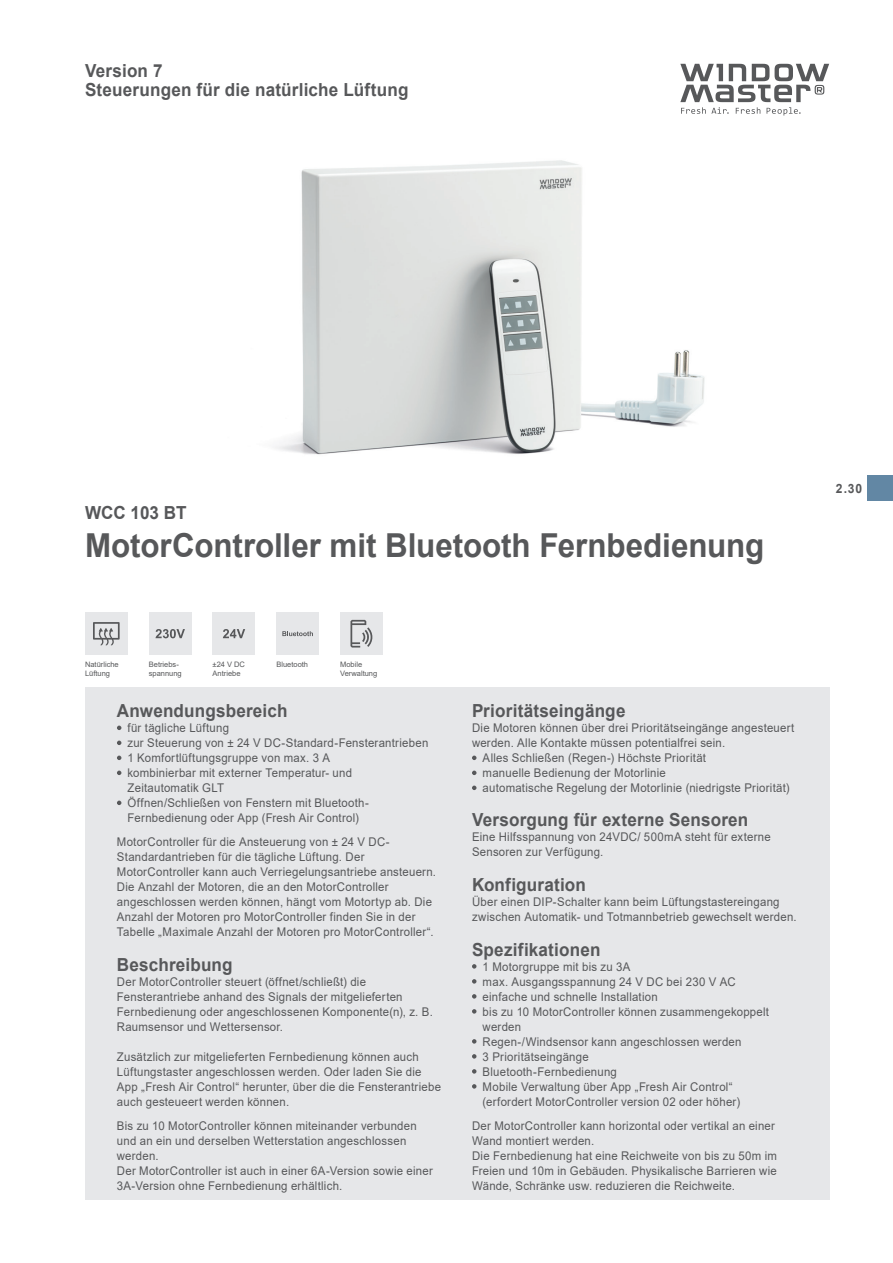
<style>
.page{position:relative;width:893px;height:1263px;background:#fff}
.page>*{position:absolute;margin:0;border:0;box-sizing:border-box;transform-origin:0 0}
.t1{font:700 33px "Arial";letter-spacing:-.005em;color:#57585a;scale:.95 1}
.t2{font:700 18px/18.8px "Arial";letter-spacing:.01em;color:#57585a;scale:.95 1}
.t3{font:700 12.75px "Arial";color:#57585a;scale:.95 1}
.t4{font:12px/15px "Arial";letter-spacing:.02em;color:#57585a;scale:.95 1}
.t5{font:7.5px/9px "Arial";color:#57585a}
</style>
<div class="page">
<svg style="left:680px;top:64px;width:149px;height:52px"></svg>
<div style="left:85px;top:687px;width:744px;height:512px;background:#e6e7e9"></div>
<svg style="left:117px;top:726px;width:4px;height:4px"></svg>
<svg style="left:117px;top:741px;width:4px;height:4px"></svg>
<svg style="left:117px;top:756px;width:4px;height:4px"></svg>
<svg style="left:117px;top:771px;width:4px;height:4px"></svg>
<svg style="left:117px;top:801px;width:4px;height:4px"></svg>
<svg style="left:472px;top:756px;width:4px;height:4px"></svg>
<svg style="left:472px;top:771px;width:4px;height:4px"></svg>
<svg style="left:472px;top:786px;width:4px;height:4px"></svg>
<svg style="left:472px;top:964px;width:4px;height:5px"></svg>
<svg style="left:472px;top:979px;width:4px;height:5px"></svg>
<svg style="left:472px;top:994px;width:4px;height:5px"></svg>
<svg style="left:472px;top:1009px;width:4px;height:5px"></svg>
<svg style="left:472px;top:1039px;width:4px;height:5px"></svg>
<svg style="left:472px;top:1054px;width:4px;height:5px"></svg>
<svg style="left:472px;top:1069px;width:4px;height:5px"></svg>
<svg style="left:472px;top:1084px;width:4px;height:5px"></svg>
<div style="left:85px;top:612px;width:43px;height:43px;background:#e6e7e9"></div>
<svg style="left:93px;top:622px;width:27px;height:23px"></svg>
<div style="left:149px;top:612px;width:42px;height:43px;background:#e6e7e9"></div>
<svg style="left:156px;top:629px;width:29px;height:9px"></svg>
<div style="left:213px;top:612px;width:42px;height:43px;background:#e6e7e9"></div>
<svg style="left:223px;top:629px;width:22px;height:9px"></svg>
<div style="left:276px;top:612px;width:43px;height:43px;background:#e6e7e9"></div>
<svg style="left:282px;top:631px;width:31px;height:5px"></svg>
<div style="left:340px;top:612px;width:43px;height:43px;background:#e6e7e9"></div>
<svg style="left:350px;top:620px;width:23px;height:27px"></svg>
<img style="left:275px;top:160px;width:430px;height:295px">
<div style="left:867px;top:475px;width:26px;height:26px;background:#6287a4"></div>
<h2 class="t2" style="left:85px;top:61px;width:342px">Version 7<br>Steuerungen für die natürliche Lüftung</h2>
<h2 class="t2" style="left:85px;top:504px;width:109px">WCC 103 BT</h2>
<h1 class="t1" style="left:85px;top:522px;width:717px">MotorController mit Bluetooth Fernbedienung</h1>
<p class="t5" style="left:85px;top:660px;width:35px">Natürliche<br>Lüftung</p>
<p class="t5" style="left:149px;top:660px;width:34px">Betriebs&shy;spannung</p>
<p class="t5" style="left:213px;top:660px;width:34px">±24 V DC<br>Antriebe</p>
<p class="t5" style="left:276px;top:660px;width:33px">Bluetooth</p>
<p class="t5" style="left:340px;top:660px;width:39px">Mobile<br>Verwaltung</p>
<h2 class="t2" style="left:117px;top:701px;width:181px">Anwendungsbereich</h2>
<p class="t4" style="left:128px;top:720px;width:318px">für tägliche Lüftung<br>zur Steuerung von ± 24 V DC-Standard-Fensterantrieben 1 Komfortlüftungsgruppe von max. 3 A<br>kombinierbar mit externer Temperatur- und<br>Zeitautomatik GLT<br>Öffnen/Schließen von Fenstern mit Bluetooth-Fernbedienung oder App (Fresh Air Control)</p>
<p class="t4" style="left:117px;top:834px;width:337px">MotorController für die Ansteuerung von ± 24 V DC-Standardantrieben für die tägliche Lüftung. Der MotorController kann auch Verriegelungsantriebe ansteuern.<br>Die Anzahl der Motoren, die an den MotorController angeschlossen werden können, hängt vom Motortyp ab. Die Anzahl der Motoren pro MotorController finden Sie in der Tabelle „Maximale Anzahl der Motoren pro MotorController“.</p>
<h2 class="t2" style="left:117px;top:955px;width:123px">Beschreibung</h2>
<p class="t4" style="left:117px;top:974px;width:334px">Der MotorController steuert (öffnet/schließt) die Fensterantriebe anhand des Signals der mitgelieferten Fernbedienung oder angeschlossenen Komponente(n), z. B.<br>Raumsensor und Wettersensor.</p>
<p class="t4" style="left:117px;top:1049px;width:343px">Zusätzlich zur mitgelieferten Fernbedienung können auch Lüftungstaster angeschlossen werden. Oder laden Sie die App „Fresh Air Control“ herunter, über die die Fensterantriebe auch gesteueert werden können.</p>
<p class="t4" style="left:117px;top:1118px;width:334px">Bis zu 10 MotorController können miteinander verbunden und an ein und derselben Wetterstation angeschlossen werden.<br>Der MotorController ist auch in einer 6A-Version sowie einer 3A-Version ohne Fernbedienung erhältlich.</p>
<h2 class="t2" style="left:472px;top:701px;width:163px">Prioritätseingänge</h2>
<p class="t4" style="left:472px;top:720px;width:341px">Die Motoren können über drei Prioritätseingänge angesteuert</p>
<p class="t4" style="left:472px;top:735px;width:268px">werden. Alle Kontakte müssen potentialfrei sein.</p>
<p class="t4" style="left:483px;top:750px;width:237px">Alles Schließen (Regen-) Höchste Priorität</p>
<p class="t4" style="left:483px;top:765px;width:194px">manuelle Bedienung der Motorlinie</p>
<p class="t4" style="left:483px;top:780px;width:325px">automatische Regelung der Motorlinie (niedrigste Priorität)</p>
<h2 class="t2" style="left:472px;top:811px;width:292px">Versorgung für externe Sensoren</h2>
<p class="t4" style="left:472px;top:830px;width:316px">Eine Hilfsspannung von 24VDC/ 500mA steht für externe<br>Sensoren zur Verfügung.</p>
<h2 class="t2" style="left:472px;top:875px;width:121px">Konfiguration</h2>
<p class="t4" style="left:472px;top:894px;width:343px">Über einen DIP-Schalter kann beim Lüftungstastereingang zwischen Automatik- und Totmannbetrieb gewechselt werden.</p>
<h2 class="t2" style="left:472px;top:940px;width:137px">Spezifikationen</h2>
<p class="t4" style="left:483px;top:959px;width:303px">1 Motorgruppe mit bis zu 3A<br>max. Ausgangsspannung 24 V DC bei 230 V AC einfache und schnelle Installation<br>bis zu 10 MotorController können zusammengekoppelt werden<br>Regen-/Windsensor kann angeschlossen werden<br>3 Prioritätseingänge<br>Bluetooth-Fernbedienung<br>Mobile Verwaltung über App „Fresh Air Control“ (erfordert MotorController version 02 oder höher)</p>
<p class="t4" style="left:472px;top:1118px;width:323px">Der MotorController kann horizontal oder vertikal an einer Wand montiert werden.<br>Die Fernbedienung hat eine Reichweite von bis zu 50m im Freien und 10m in Gebäuden. Physikalische Barrieren wie Wände, Schränke usw. reduzieren die Reichweite.</p>
<p class="t3" style="left:836px;top:479px;width:29px">2.30</p>
</div>
